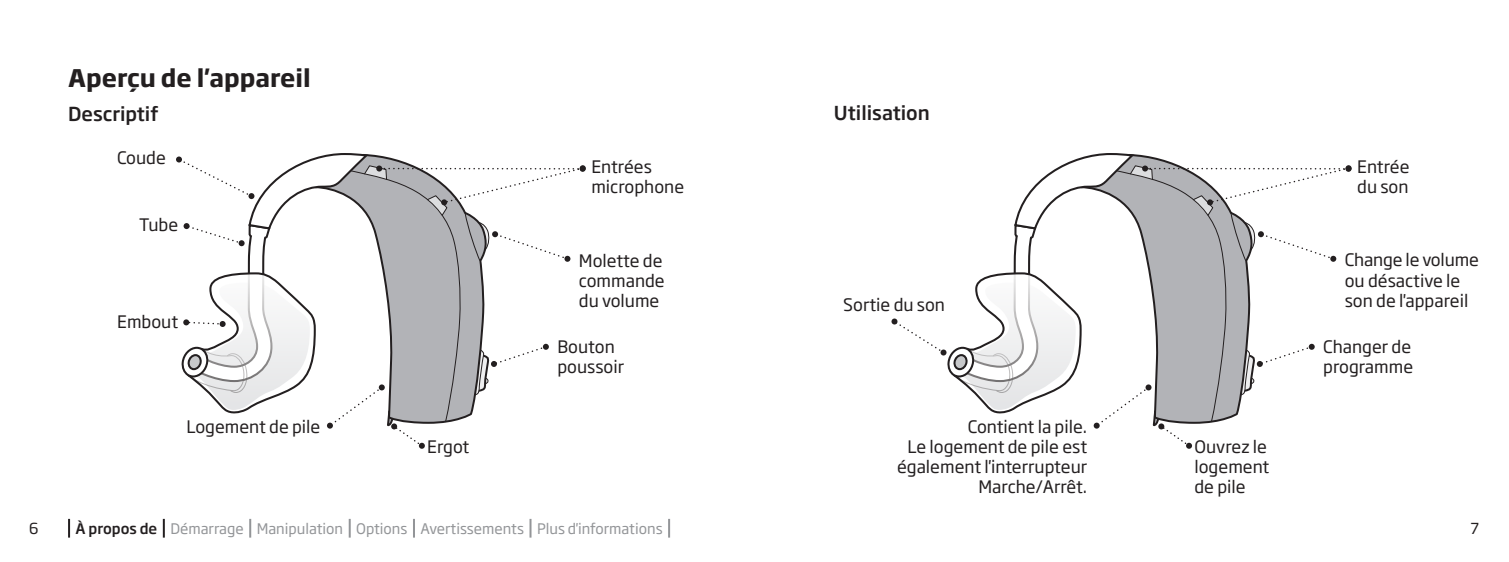
<style>
.page{position:relative;width:1509px;height:562px;background:#fff}
.page>*{position:absolute;margin:0;border:0;box-sizing:border-box;transform-origin:0 0}
.t1{font:700 24px "Soho Gothic Pro";color:#231f20}
.t2{font:500 19px "Soho Gothic Pro";color:#231f20}
.t3{font:17px/20px "Soho Gothic Pro";color:#231f20}
.t4{font:15px "Soho Gothic Pro";color:#231f20}
.t5{font:14.4px "Soho Gothic Pro";color:#939598}
.s1{font-weight:500;color:#231f20}
</style>
<div class="page">
<svg style="left:176px;top:153px;width:409px;height:295px"></svg>
<svg style="left:891px;top:153px;width:460px;height:295px"></svg>
<svg style="left:68px;top:518px;width:2px;height:19px"></svg>
<svg style="left:163px;top:518px;width:2px;height:19px"></svg>
<svg style="left:249px;top:518px;width:2px;height:19px"></svg>
<svg style="left:349px;top:518px;width:2px;height:19px"></svg>
<svg style="left:413px;top:518px;width:2px;height:19px"></svg>
<svg style="left:529px;top:518px;width:2px;height:19px"></svg>
<svg style="left:668px;top:518px;width:2px;height:19px"></svg>
<h1 class="t1" style="left:68px;top:59px;width:244px">Aperçu de l'appareil</h1>
<p class="t2" style="left:68px;top:99px;width:92px">Descriptif</p>
<p class="t2" style="left:833px;top:98px;width:97px">Utilisation</p>
<p class="t3" style="left:117px;top:147px;width:50px">Coude</p>
<p class="t3" style="left:139px;top:213px;width:41px">Tube</p>
<p class="t3" style="left:117px;top:311px;width:63px">Embout</p>
<p class="t3" style="left:591px;top:156px;width:94px">Entrées microphone</p>
<p class="t3" style="left:1356px;top:156px;width:54px">Entrée du son</p>
<p class="t3" style="left:579px;top:249px;width:87px">Molette de commande du volume</p>
<p class="t3" style="left:1344px;top:249px;width:136px">Change le volume ou désactive le son de l'appareil</p>
<p class="t3" style="left:843px;top:294px;width:103px">Sortie du son</p>
<p class="t3" style="left:557px;top:336px;width:68px">Bouton poussoir</p>
<p class="t3" style="left:1322px;top:336px;width:91px">Changer de programme</p>
<p class="t3" style="left:186px;top:415px;width:135px">Logement de pile</p>
<p class="t3" style="left:896px;top:415px;width:192px;text-align:right">Contient la pile.<br>Le logement de pile est également l'interrupteur<br>Marche/Arrêt.</p>
<p class="t3" style="left:427px;top:435px;width:44px">Ergot</p>
<p class="t3" style="left:1194px;top:435px;width:76px">Ouvrez le logement de pile</p>
<p class="t4" style="left:29px;top:516px;width:11px">6</p>
<p class="t5" style="left:76px;top:516px;width:588px"><span class="s1">À propos de</span> Démarrage Manipulation Options Avertissements Plus d'informations</p>
<p class="t4" style="left:1470px;top:516px;width:10px">7</p>
</div>
